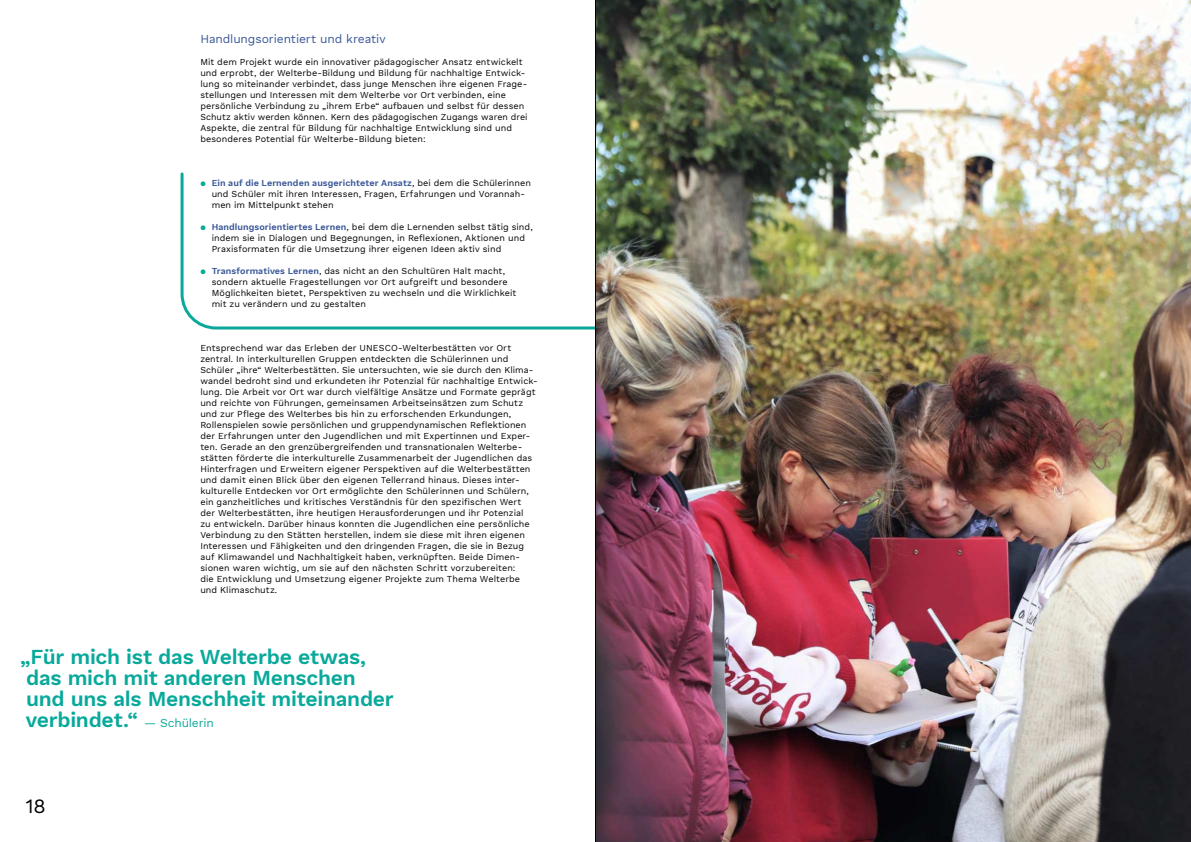
<style>
.page{position:relative;width:1191px;height:842px;background:#fff}
.page>*{position:absolute;margin:0;border:0;box-sizing:border-box;transform-origin:0 0}
.t1{font:600 21px/21px "Work Sans DUK";letter-spacing:-.015em;color:#08a99b}
.t2{font:20px "Work Sans DUK";color:#000}
.t3{font:12px "Work Sans DUK";letter-spacing:-.01em;color:#395797}
.t4{font:9px/11px "Work Sans DUK";letter-spacing:.005em;color:#000}
.s1{color:#08a99b}
.s2{font-weight:600;color:#395797}
.s3{font-weight:400;font-size:12px}
</style>
<div class="page">
<svg style="left:180px;top:172px;width:415px;height:158px"></svg>
<img style="left:596px;top:0;width:594px;height:842px">
<hr style="left:595px;top:0;width:1px;height:842px;background:#000">
<h3 class="t3" style="left:200px;top:34px;width:187px">Handlungsorientiert und kreativ</h3>
<p class="t4" style="left:200px;top:57px;width:329px">Mit dem Projekt wurde ein innovativer pädagogischer Ansatz entwickelt und erprobt, der Welterbe-Bildung und Bildung für nachhaltige Entwick&shy;lung so miteinander verbindet, dass junge Menschen ihre eigenen Frage&shy;stellungen und Interessen mit dem Welterbe vor Ort verbinden, eine persönliche Verbindung zu „ihrem Erbe“ aufbauen und selbst für dessen Schutz aktiv werden können. Kern des pädagogischen Zugangs waren drei Aspekte, die zentral für Bildung für nachhaltige Entwicklung sind und besonderes Potential für Welterbe-Bildung bieten:</p>
<p class="t4" style="left:212px;top:178px;width:321px;text-indent:-11px"><span class="s1">●</span> <span class="s2">Ein auf die Lernenden ausgerichteter Ansatz</span>, bei dem die Schülerinnen und Schüler mit ihren Interessen, Fragen, Erfahrungen und Vorannah&shy;men im Mittelpunkt stehen</p>
<p class="t4" style="left:212px;top:222px;width:322px;text-indent:-11px"><span class="s1">●</span> <span class="s2">Handlungsorientiertes Lernen</span>, bei dem die Lernenden selbst tätig sind, indem sie in Dialogen und Begegnungen, in Re昀氀exionen, Aktionen und<br>Praxisformaten für die Umsetzung ihrer eigenen Ideen aktiv sind</p>
<p class="t4" style="left:212px;top:266px;width:306px;text-indent:-11px"><span class="s1">●</span> <span class="s2">Transformatives Lernen</span>, das nicht an den Schultüren Halt macht, sondern aktuelle Fragestellungen vor Ort aufgreift und besondere Möglichkeiten bietet, Perspektiven zu wechseln und die Wirklichkeit mit zu verändern und zu gestalten</p>
<p class="t4" style="left:200px;top:343px;width:339px">Entsprechend war das Erleben der UNESCO-Welterbestätten vor Ort zentral. In interkulturellen Gruppen entdeckten die Schülerinnen und Schüler „ihre“ Welterbestätten. Sie untersuchten, wie sie durch den Klima&shy;wandel bedroht sind und erkundeten ihr Potenzial für nachhaltige Entwick&shy;lung. Die Arbeit vor Ort war durch vielfältige Ansätze und Formate geprägt und reichte von Führungen, gemeinsamen Arbeitseinsätzen zum Schutz und zur P昀氀ege des Welterbes bis hin zu erforschenden Erkundungen, Rollenspielen sowie persönlichen und gruppendynamischen Re昀氀ektionen der Erfahrungen unter den Jugendlichen und mit Expertinnen und Exper&shy;ten. Gerade an den grenzübergreifenden und transnationalen Welterbe&shy;stätten förderte die interkulturelle Zusammenarbeit der Jugendlichen das Hinterfragen und Erweitern eigener Perspektiven auf die Welterbestätten und damit einen Blick über den eigenen Tellerrand hinaus. Dieses inter&shy;kulturelle Entdecken vor Ort ermöglichte den Schülerinnen und Schülern, ein ganzheitliches und kritisches Verständnis für den spezi昀椀schen Wert der Welterbestätten, ihre heutigen Herausforderungen und ihr Potenzial<br>zu entwickeln. Darüber hinaus konnten die Jugendlichen eine persön liche Verbindung zu den Stätten herstellen, indem sie diese mit ihren eigenen Interessen und Fähigkeiten und den dringenden Fragen, die sie in Bezug auf Klimawandel und Nachhaltigkeit haben, verknüpften. Beide Dimen&shy;sionen waren wichtig, um sie auf den nächsten Schritt vorzubereiten:<br>die Entwicklung und Umsetzung eigener Projekte zum Thema Welterbe und Klimaschutz.</p>
<h1 class="t1" style="left:20px;top:648px;width:375px">„Für mich ist das Welterbe etwas, das mich mit anderen Menschen<br>und uns als Menschheit mitein ander verbindet.“ <span class="s3">— Schülerin</span></h1>
<h2 class="t2" style="left:26px;top:798px;width:22px">18</h2>
</div>
